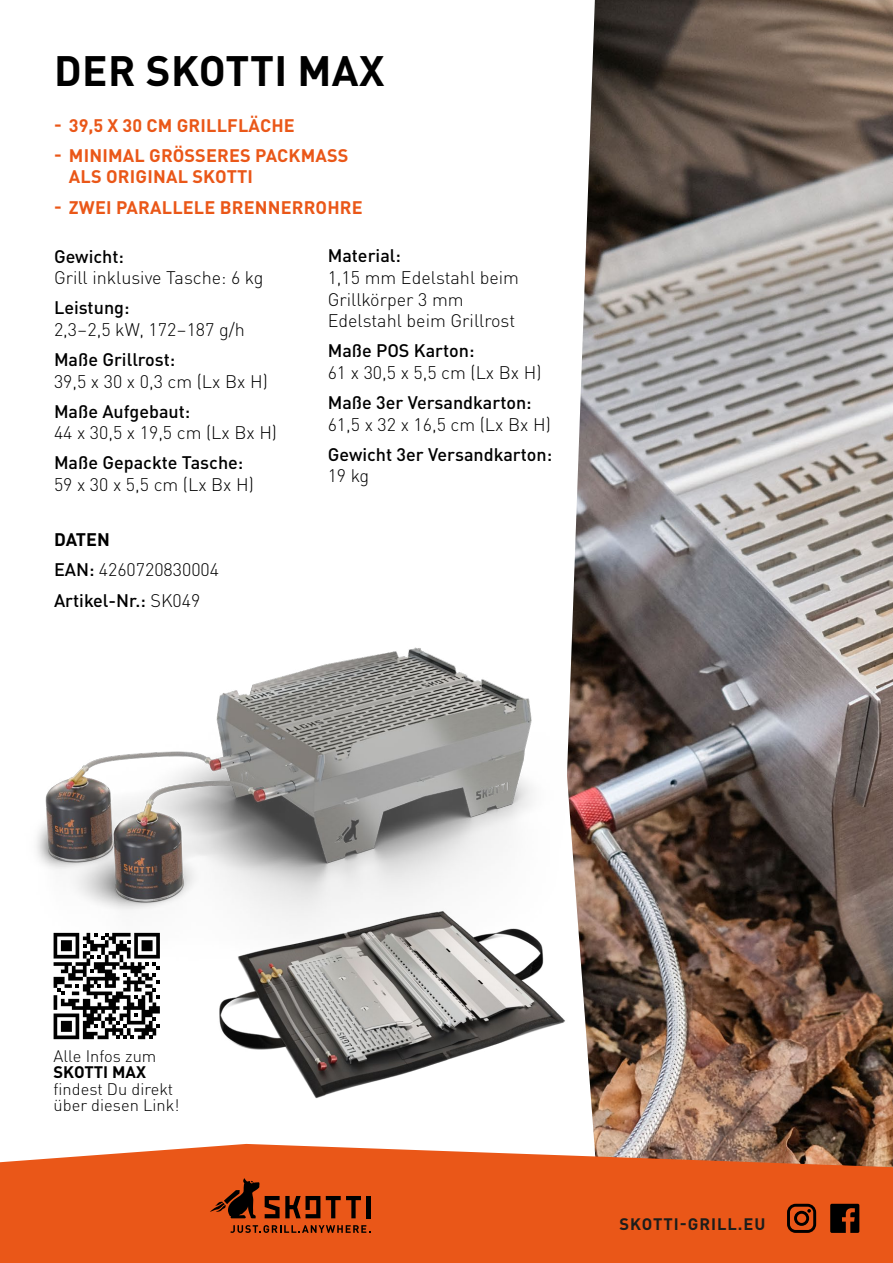
<style>
.page{position:relative;width:893px;height:1263px;background:#fff}
.page>*{position:absolute;margin:0;border:0;box-sizing:border-box;transform-origin:0 0}
.t1{font:700 42px "DIN Pro";letter-spacing:.01em;color:#000}
.t2{font:300 18px/21.6px "DIN Pro";color:#000}
.t3{font:500 18px "DIN Pro";color:#000}
.t4{font:700 18px/21.6px "DIN Pro";letter-spacing:.01em;color:#ea5718}
.t5{font:300 16.5px/16.5px "DIN Pro";color:#000}
.t6{font:700 16.5px "DIN Pro";letter-spacing:.06em;color:#1d1d1b}
.t7{font:700 16.5px "DIN Pro";color:#000}
.s1{font-weight:700}
.s2{font-weight:500}
</style>
<div class="page">
<img style="left:36px;top:647px;width:496px;height:393px">
<img style="left:567px;top:0;width:326px;height:1144px">
<svg style="left:0;top:1144px;width:893px;height:119px;background:#e65f25"></svg>
<svg style="left:326px;top:1196px;width:35px;height:22px"></svg>
<div style="left:366px;top:1196px;width:5px;height:22px;background:#000"></div>
<svg style="left:265px;top:1196px;width:55px;height:22px"></svg>
<svg style="left:210px;top:1178px;width:49px;height:40px;background:#8d340e"></svg>
<svg style="left:230px;top:1225px;width:140px;height:8px"></svg>
<svg style="left:787px;top:1204px;width:29px;height:29px"></svg>
<svg style="left:830px;top:1204px;width:29px;height:29px"></svg>
<img style="left:210px;top:784px;width:360px;height:360px">
<svg style="left:54px;top:933px;width:106px;height:106px"></svg>
<h1 class="t1" style="left:54px;top:38px;width:332px">DER SKOTTI MAX</h1>
<p class="t4" style="left:54px;top:113px;width:242px">- 39,5 X 30 CM GRILLFLÄCHE</p>
<p class="t4" style="left:69px;top:143px;width:281px;text-indent:-15px">- MINIMAL GRÖSSERES PACKMASS<br>ALS ORIGINAL SKOTTI</p>
<p class="t4" style="left:54px;top:195px;width:310px">- ZWEI PARALLELE BRENNERROHRE</p>
<p class="t3" style="left:54px;top:242px;width:72px">Gewicht:</p>
<p class="t2" style="left:54px;top:266px;width:211px">Grill inklusive Tasche: 6 kg</p>
<p class="t3" style="left:54px;top:294px;width:77px">Leistung:</p>
<p class="t2" style="left:54px;top:317px;width:192px">2,3–2,5 kW, 172–187 g/h</p>
<p class="t3" style="left:54px;top:345px;width:123px">Maße Grillrost:</p>
<p class="t2" style="left:54px;top:369px;width:215px">39,5 x 30 x 0,3 cm (Lx Bx H)</p>
<p class="t3" style="left:54px;top:397px;width:138px">Maße Aufgebaut:</p>
<p class="t2" style="left:54px;top:421px;width:225px">44 x 30,5 x 19,5 cm (Lx Bx H)</p>
<p class="t3" style="left:54px;top:449px;width:191px">Maße Gepackte Tasche:</p>
<p class="t2" style="left:54px;top:472px;width:201px">59 x 30 x 5,5 cm (Lx Bx H)</p>
<p class="t2" style="left:54px;top:524px;width:167px;line-height:30.2px"><span class="s1">DATEN<br></span><span class="s2">EAN:</span> 4260720830004<br><span class="s2">Artikel-Nr.:</span> SK049</p>
<p class="t3" style="left:328px;top:242px;width:75px">Material:</p>
<p class="t2" style="left:328px;top:266px;width:193px">1,15 mm Edelstahl beim<br>Grillkörper 3 mm<br>Edelstahl beim Grillrost</p>
<p class="t3" style="left:328px;top:337px;width:148px">Maße POS Karton:</p>
<p class="t2" style="left:328px;top:361px;width:215px">61 x 30,5 x 5,5 cm (Lx Bx H)</p>
<p class="t3" style="left:328px;top:389px;width:206px">Maße 3er Versandkarton:</p>
<p class="t2" style="left:328px;top:412px;width:225px">61,5 x 32 x 16,5 cm (Lx Bx H)</p>
<p class="t3" style="left:328px;top:440px;width:226px">Gewicht 3er Versandkarton:</p>
<p class="t2" style="left:328px;top:464px;width:43px">19 kg</p>
<p class="t5" style="left:54px;top:1047px;width:104px">Alle Infos zum</p>
<p class="t7" style="left:54px;top:1059px;width:94px">SKOTTI MAX</p>
<p class="t5" style="left:54px;top:1080px;width:127px">findest Du direkt über diesen Link!</p>
<p class="t6" style="left:619px;top:1211px;width:147px">SKOTTI-GRILL.EU</p>
</div>
